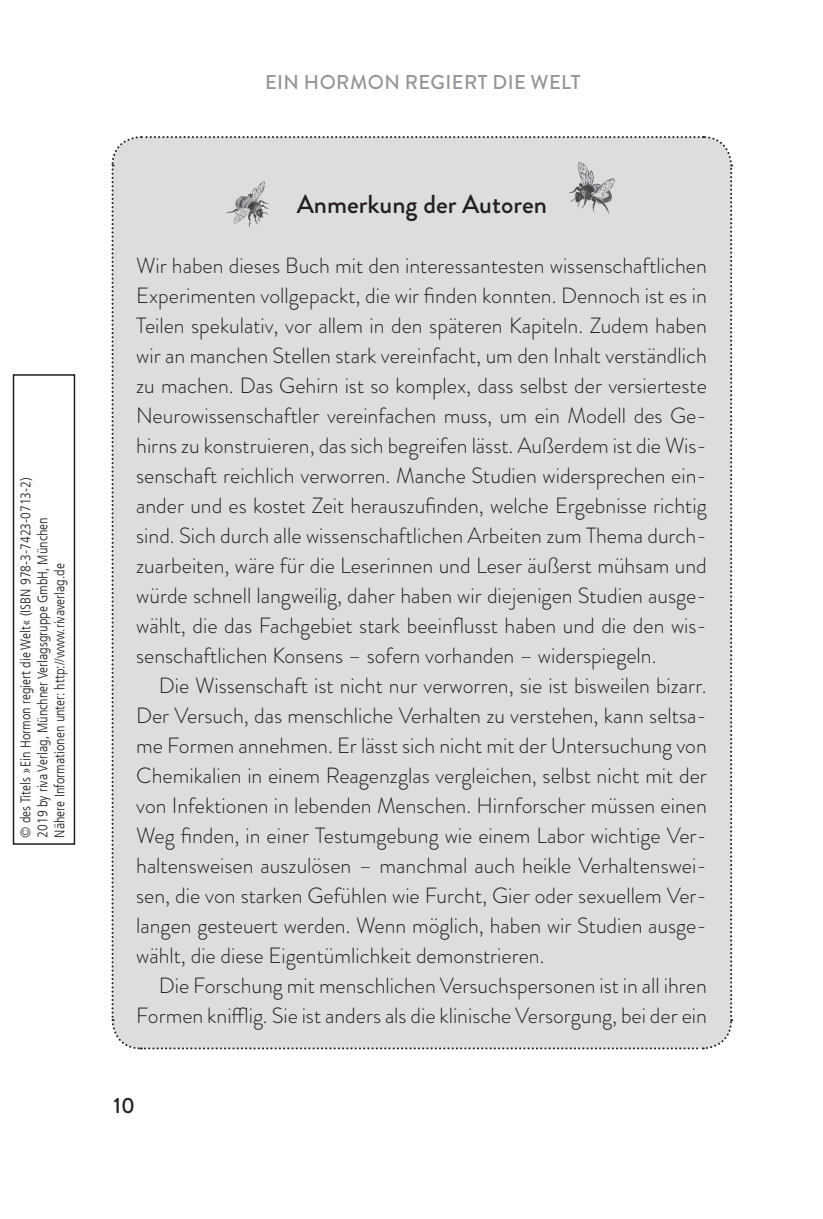
<style>
.page{position:relative;width:823px;height:1219px;background:#fff}
.page>*{position:absolute;margin:0;border:0;box-sizing:border-box;transform-origin:0 0}
.t1{font:500 26px "Brandon Grotesque";color:#231f20}
.t2{font:300 22px/30px "Brandon Grotesque";color:#231f20;text-align:justify}
.t3{font:500 22px "Brandon Grotesque";color:#231f20}
.t4{font:500 20px "Brandon Grotesque";letter-spacing:.02em;color:#939598}
.t5{font:300 condensed 14px/17px "Frutiger LT";color:#231f20}
</style>
<div class="page">
<div style="left:111px;top:136px;width:621px;height:914px;background:#dcdddf"></div>
<div style="left:13px;top:374px;width:62px;height:471px;border:2px solid #231f20"></div>
<p class="t5" style="left:17px;top:838px;width:362px;rotate:-90deg">© des Titels »Ein Hormon regiert die Welt« (ISBN 978-3-7423-0713-2)<br>2019 by riva Verlag, Münchner Verlagsgruppe GmbH, München<br>Nähere Informationen unter: http://www.rivaverlag.de</p>
<p class="t4" style="left:265px;top:68px;width:317px">EIN HORMON REgIERT DIE WELT</p>
<p class="t1" style="left:296px;top:186px;width:252px">Anmerkung der Autoren</p>
<p class="t2" style="left:136px;top:251px;width:572px">Wir haben dieses Buch mit den interessantesten wissenschaftlichen Experimenten vollgepackt, die wir finden konnten. Dennoch ist es in Teilen spekulativ, vor allem in den späteren Kapiteln. Zudem haben wir an manchen Stellen stark vereinfacht, um den Inhalt verständlich zu machen. Das Gehirn ist so komplex, dass selbst der versierteste Neurowissenschaftler vereinfachen muss, um ein Modell des Ge&shy;hirns zu konstruieren, das sich begreifen lässt. Außerdem ist die Wis&shy;senschaft reichlich verworren. Manche Studien widersprechen ein&shy;ander und es kostet Zeit herauszufinden, welche Ergebnisse richtig sind. Sich durch alle wissenschaftlichen Arbeiten zum Thema durch&shy;zuarbeiten, wäre für die Leserinnen und Leser äußerst mühsam und würde schnell langweilig, daher haben wir diejenigen Studien ausge&shy;wählt, die das Fachgebiet stark beeinflusst haben und die den wis&shy;senschaftlichen Konsens – sofern vorhanden – widerspiegeln.</p>
<p class="t2" style="left:136px;top:671px;width:572px;text-indent:23px">Die Wissenschaft ist nicht nur verworren, sie ist bisweilen bizarr.<br>Der Versuch, das menschliche Verhalten zu verstehen, kann seltsa&shy;me Formen annehmen. Er lässt sich nicht mit der Untersuchung von Chemikalien in einem Reagenzglas vergleichen, selbst nicht mit der von Infektionen in lebenden Menschen. Hirnforscher müssen einen Weg finden, in einer Testumgebung wie einem Labor wichtige Ver&shy;haltensweisen auszulösen – manchmal auch heikle Verhaltenswei&shy;sen, die von starken Gefühlen wie Furcht, Gier oder sexuellem Ver&shy;langen gesteuert werden. Wenn möglich, haben wir Studien ausge&shy;wählt, die diese Eigentümlichkeit demonstrieren.</p>
<p class="t2" style="left:136px;top:971px;width:572px;text-align:right">Die Forschung mit menschlichen Versuchspersonen ist in all ihren<br>Formen knifflig. Sie ist anders als die klinische Versorgung, bei der ein</p>
<p class="t3" style="left:113px;top:1090px;width:23px">10</p>
</div>
